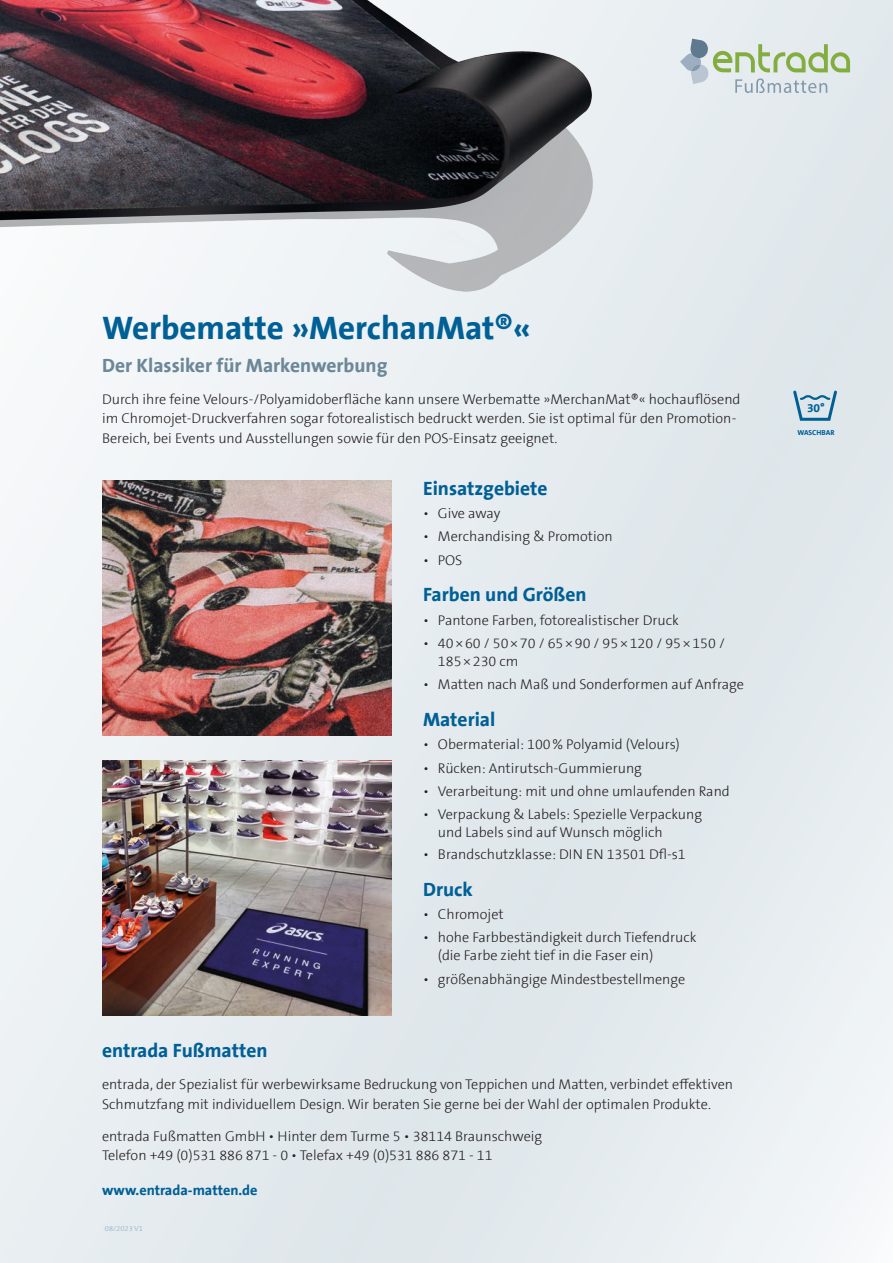
<style>
.page{position:relative;width:893px;height:1263px;background:#fff}
.page>*{position:absolute;margin:0;border:0;box-sizing:border-box;transform-origin:0 0}
.Headline{font:700 33px "The Sans Office LF";color:#006096}
.Headline_2{font:700 19.5px "The Sans Office LF";color:#006096}
.Unterzeile{font:700 19.5px "The Sans Office LF";color:#6c8897}
.Headline_2-2{font:700 19.5px "The Sans Office";color:#006096}
.Text{font:14.25px/19.5px "The Sans LF Light";color:#231f20}
.Text-2{font:700 14.25px "The Sans Office";color:#006096}
.t1{font:700 12px "The Sans Office LF";color:#006096}
.Text-3{font:7.5px "The Sans LF Light";color:#8badbe}
.t2{font:700 7.35px "The Sans Office LF";color:#006096}
</style>
<div class="page">
<div style="left:0;top:0;width:893px;height:1263px;background:linear-gradient(to right,#ecf1f4,#e1e8ec)"></div>
<svg style="left:680px;top:39px;width:170px;height:54px;background:#cbd8cd"></svg>
<svg style="left:791px;top:388px;width:48px;height:34px;background:#b1cbd9"></svg>
<img style="left:102px;top:480px;width:290px;height:255px">
<img style="left:102px;top:761px;width:290px;height:255px">
<img style="left:0;top:0;width:663px;height:302px">
<p class="Headline" style="left:102px;top:307px;width:430px">Werbematte »MerchanMat®«</p>
<p class="Unterzeile" style="left:102px;top:352px;width:287px">Der Klassiker für Markenwerbung</p>
<p class="Text" style="left:102px;top:389px;width:640px">Durch ihre feine Velours-/Polyamidoberfläche kann unsere Werbematte »MerchanMat®« hochauf-lösend im Chromojet-Druckverfahren sogar fotorealistisch bedruckt werden. Sie ist optimal für den Promotion-<br>Bereich, bei Events und Ausstellungen sowie für den POS-Einsatz geeignet.</p>
<p class="Headline_2" style="left:423px;top:475px;width:126px">Einsatzgebiete</p>
<p class="Text" style="left:423px;top:503px;width:79px">• Give away</p>
<p class="Text" style="left:423px;top:527px;width:191px">• Merchandising &amp; Promotion</p>
<p class="Text" style="left:423px;top:550px;width:41px">• POS</p>
<p class="Headline_2" style="left:423px;top:582px;width:165px">Farben und Größen</p>
<p class="Text" style="left:423px;top:610px;width:257px">• Pantone Farben, fotorealistischer Druck</p>
<p class="Text" style="left:438px;top:634px;width:288px;line-height:18px;text-indent:-15px">• 40×60 / 50×70 / 65×90 / 95×120 / 95×150 /<br>185×230 cm</p>
<p class="Text" style="left:423px;top:675px;width:322px">• Matten nach Maß und Sonderformen auf Anfrage</p>
<p class="Headline_2" style="left:423px;top:707px;width:74px">Material</p>
<p class="Text" style="left:423px;top:735px;width:258px">• Obermaterial: 100% Polyamid (Velours)</p>
<p class="Text" style="left:423px;top:758px;width:220px">• Rücken: Antirutsch-Gummierung</p>
<p class="Text" style="left:423px;top:781px;width:308px">• Verarbeitung: mit und ohne umlaufenden Rand</p>
<p class="Text" style="left:438px;top:805px;width:266px;line-height:18px;text-indent:-15px">• Verpackung &amp; Labels: Spezielle Verpackung und Labels sind auf Wunsch möglich</p>
<p class="Text" style="left:423px;top:845px;width:264px">• Brandschutzklasse: DIN EN 13501 Dfl-s1</p>
<p class="Headline_2" style="left:423px;top:877px;width:51px">Druck</p>
<p class="Text" style="left:423px;top:905px;width:82px">• Chromojet</p>
<p class="Text" style="left:438px;top:929px;width:260px;line-height:18px;text-indent:-15px">• hohe Farbbeständigkeit durch Tiefendruck (die Farbe zieht tief in die Faser ein)</p>
<p class="Text" style="left:423px;top:969px;width:264px">• größenabhängige Mindestbestellmenge</p>
<p class="Headline_2-2" style="left:102px;top:1038px;width:167px">entrada Fußmatten</p>
<p class="Text" style="left:102px;top:1075px;width:633px">entrada, der Spezialist für werbewirksame Bedruckung von Teppichen und Matten, verbindet effektiven<br>Schmutzfang mit individuellem Design. Wir beraten Sie gerne bei der Wahl der optimalen Produkte.</p>
<p class="Text" style="left:102px;top:1126px;width:442px">entrada Fußmatten GmbH • Hinter dem Turme 5 • 38114 Braunschweig<br>Telefon +49 (0)531 886 871 - 0 • Telefax +49 (0)531 886 871 - 11</p>
<p class="Text-2" style="left:102px;top:1181px;width:157px">www.entrada-matten.de</p>
<p class="Text-3" style="left:105px;top:1224px;width:39px">08/2023 V1</p>
<p class="t1" style="left:807px;top:400px;width:19px">30°</p>
<p class="t2" style="left:797px;top:428px;width:39px">WASCHBAR</p>
</div>
